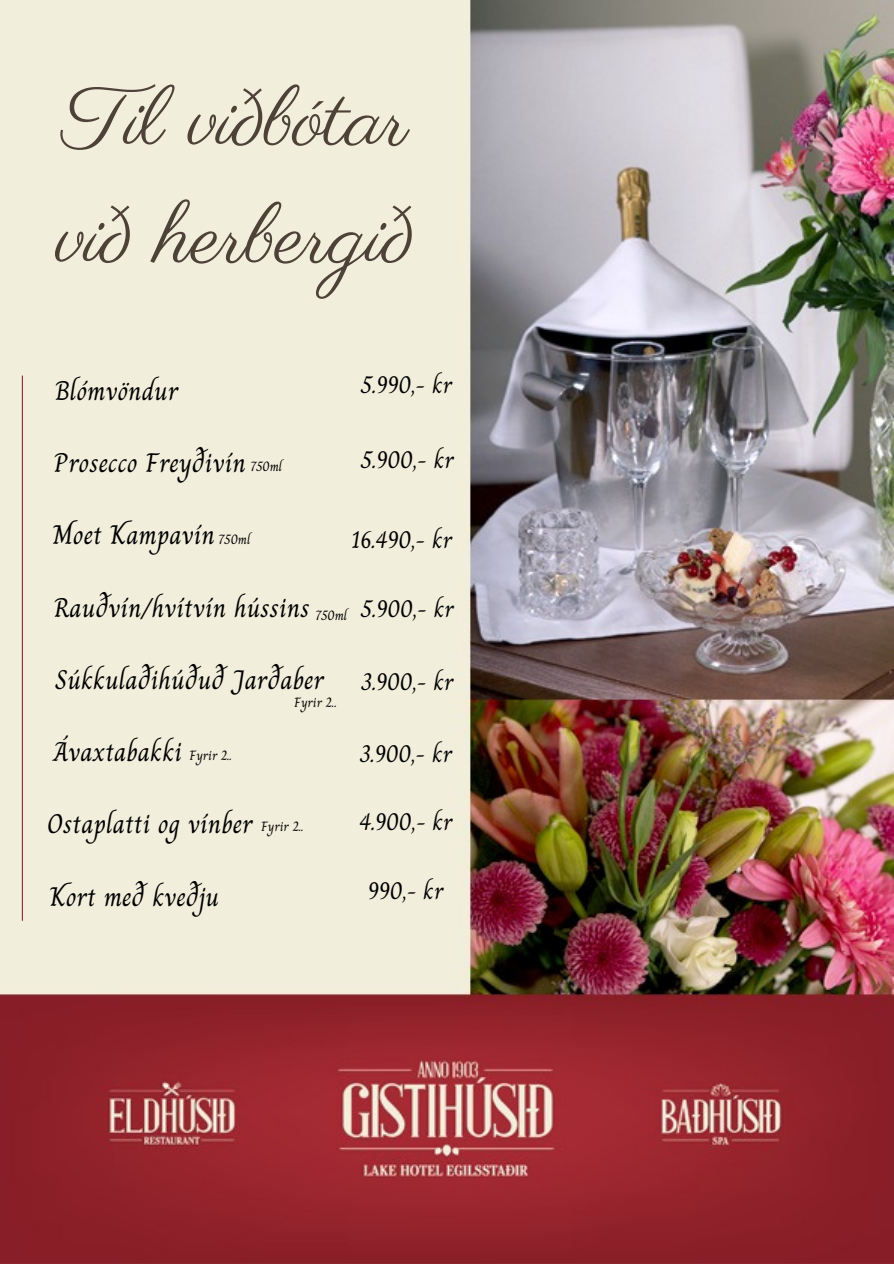
<style>
.page{position:relative;width:894px;height:1264px;background:#fff}
.page>*{position:absolute;margin:0;border:0;box-sizing:border-box;transform-origin:0 0}
.t1{font:84px/117.1px "Parisienne";color:#4e4138}
.t2{font:27px "Charm";color:#000}
.t3{font:24px "Charm";color:#000}
.t4{font:13.5px "Charm";color:#000}
</style>
<div class="page">
<img style="left:0;top:0;width:893px;height:1263px">
<hr style="left:22px;top:375px;width:1px;height:545px;background:#942931">
<h1 class="t1" style="left:57px;top:66px;width:358px">Til viðbótar við herbergið</h1>
<p class="t2" style="left:55px;top:369px;width:125px">Blómvöndur</p>
<p class="t3" style="left:361px;top:366px;width:92px">5.990,- kr</p>
<p class="t2" style="left:54px;top:442px;width:194px">Prosecco Freyðivín</p>
<p class="t2" style="left:52px;top:514px;width:164px">Moet Kampavín</p>
<p class="t4" style="left:250px;top:456px;width:33px">750ml</p>
<p class="t4" style="left:218px;top:529px;width:33px">750ml</p>
<p class="t3" style="left:361px;top:441px;width:94px">5.900,- kr</p>
<p class="t3" style="left:351px;top:521px;width:102px">16.490,- kr</p>
<p class="t2" style="left:53px;top:586px;width:258px">Rauðvín/hvítvín hússins</p>
<p class="t4" style="left:315px;top:604px;width:33px">750ml</p>
<p class="t3" style="left:361px;top:590px;width:94px">5.900,- kr</p>
<p class="t2" style="left:55px;top:659px;width:270px">Súkkulaðihúðuð Jarðaber</p>
<p class="t2" style="left:53px;top:731px;width:130px">Ávaxtabakki</p>
<p class="t4" style="left:189px;top:745px;width:44px">Fyrir 2..</p>
<p class="t4" style="left:294px;top:692px;width:44px">Fyrir 2..</p>
<p class="t3" style="left:361px;top:663px;width:94px">3.900,- kr</p>
<p class="t3" style="left:360px;top:735px;width:94px">3.900,- kr</p>
<p class="t2" style="left:47px;top:803px;width:207px">Ostaplatti og vínber</p>
<p class="t4" style="left:261px;top:815px;width:44px">Fyrir 2..</p>
<p class="t2" style="left:49px;top:875px;width:171px">Kort með kveðju</p>
<p class="t3" style="left:359px;top:803px;width:95px">4.900,- kr</p>
<p class="t3" style="left:367px;top:871px;width:77px">990,- kr</p>
</div>
